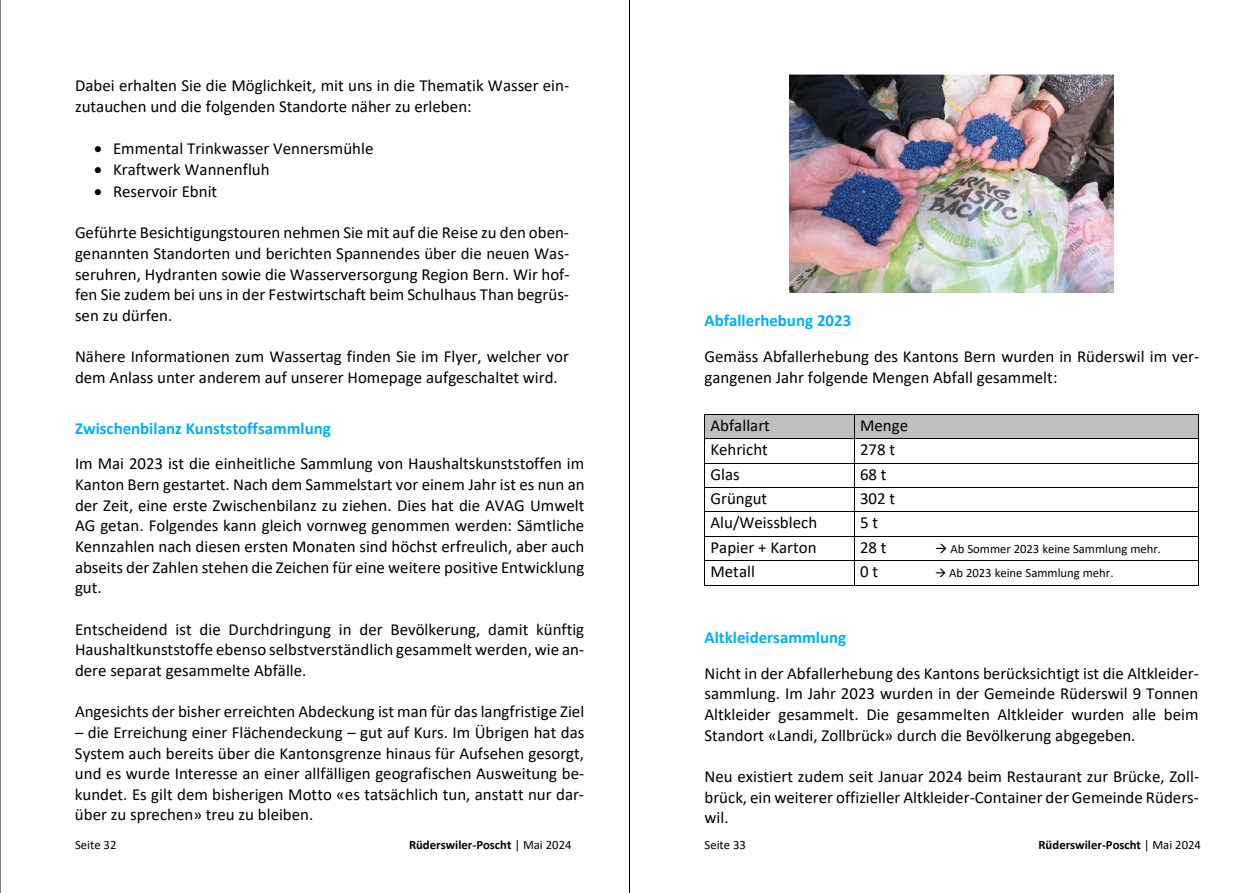
<style>
.page{position:relative;width:1259px;height:893px;background:#fff}
.page>*{position:absolute;margin:0;border:0;box-sizing:border-box;transform-origin:0 0}
.t1{font:16.8px/20.7px "Calibri";color:#000;text-align:justify}
.t2{font:700 16.8px "Calibri";color:#00b0f0}
.t3{font:12.75px "Calibri";color:#000}
.t4{font:700 12.75px "Calibri";color:#000}
.s1{font-weight:400}
</style>
<div class="page">
<div style="left:705px;top:415px;width:149px;height:24px;background:#bfbfbf"></div>
<div style="left:854px;top:415px;width:344px;height:24px;background:#bfbfbf"></div>
<hr style="left:705px;top:414px;width:149px;height:1px;background:#000">
<hr style="left:854px;top:414px;width:344px;height:1px;background:#000">
<hr style="left:705px;top:439px;width:149px;height:1px;background:#000">
<hr style="left:854px;top:439px;width:344px;height:1px;background:#000">
<hr style="left:705px;top:463px;width:149px;height:1px;background:#000">
<hr style="left:854px;top:463px;width:344px;height:1px;background:#000">
<hr style="left:705px;top:487px;width:149px;height:1px;background:#000">
<hr style="left:854px;top:487px;width:344px;height:1px;background:#000">
<hr style="left:705px;top:512px;width:149px;height:1px;background:#000">
<hr style="left:854px;top:512px;width:344px;height:1px;background:#000">
<hr style="left:705px;top:536px;width:149px;height:1px;background:#000">
<hr style="left:854px;top:536px;width:344px;height:1px;background:#000">
<hr style="left:705px;top:560px;width:149px;height:1px;background:#000">
<hr style="left:854px;top:560px;width:344px;height:1px;background:#000">
<svg style="left:704px;top:414px;width:1px;height:172px"></svg>
<hr style="left:705px;top:585px;width:149px;height:1px;background:#000">
<svg style="left:854px;top:415px;width:1px;height:170px"></svg>
<hr style="left:854px;top:585px;width:344px;height:1px;background:#000">
<svg style="left:1198px;top:414px;width:1px;height:172px"></svg>
<img style="left:789px;top:75px;width:324px;height:218px">
<hr style="left:0;top:0;width:1px;height:893px;background:#000">
<hr style="left:629px;top:0;width:1px;height:893px;background:#000">
<p class="t1" style="left:75px;top:75px;width:496px">Dabei erhalten Sie die Möglichkeit, mit uns in die Thematik Wasser ein&shy;zutauchen und die folgenden Standorte näher zu erleben:</p>
<p class="t1" style="left:94px;top:138px;width:281px">• Emmental Trinkwasser Vennersmühle</p>
<p class="t1" style="left:94px;top:159px;width:177px">• Kraftwerk Wannenfluh</p>
<p class="t1" style="left:94px;top:181px;width:125px">• Reservoir Ebnit</p>
<p class="t1" style="left:75px;top:222px;width:496px">Geführte Besichtigungstouren nehmen Sie mit auf die Reise zu den oben&shy;genannten Standorten und berichten Spannendes über die neuen Was&shy;seruhren, Hydranten sowie die Wasserversorgung Region Bern. Wir hof&shy;fen Sie zudem bei uns in der Festwirtschaft beim Schulhaus Than begrüs&shy;sen zu dürfen.</p>
<p class="t1" style="left:75px;top:346px;width:495px">Nähere Informationen zum Wassertag finden Sie im Flyer, welcher vor dem Anlass unter anderem auf unserer Homepage aufgeschaltet wird.</p>
<p class="t2" style="left:75px;top:417px;width:257px">Zwischenbilanz Kunststoffsammlung</p>
<p class="t1" style="left:75px;top:453px;width:511px">Im Mai 2023 ist die einheitliche Sammlung von Haushaltskunststoffen im Kanton Bern gestartet. Nach dem Sammelstart vor einem Jahr ist es nun an der Zeit, eine erste Zwischenbilanz zu ziehen. Dies hat die AVAG Umwelt AG getan. Folgendes kann gleich vornweg genommen werden: Sämtliche Kennzahlen nach diesen ersten Monaten sind höchst erfreulich, aber auch abseits der Zahlen stehen die Zeichen für eine weitere positive Entwicklung gut.</p>
<p class="t1" style="left:75px;top:618px;width:511px">Entscheidend ist die Durchdringung in der Bevölkerung, damit künftig Haushaltkunststoffe ebenso selbstverständlich gesammelt werden, wie an&shy;dere separat gesammelte Abfälle.</p>
<p class="t1" style="left:75px;top:701px;width:511px">Angesichts der bisher erreichten Abdeckung ist man für das langfristige Ziel</p>
<p class="t1" style="left:75px;top:721px;width:511px">– die Erreichung einer Flächendeckung – gut auf Kurs. Im Übrigen hat das System auch bereits über die Kantonsgrenze hinaus für Aufsehen gesorgt, und es wurde Interesse an einer allfälligen geografischen Ausweitung be&shy;kundet. Es gilt dem bisherigen Motto «es tatsächlich tun, anstatt nur dar&shy;über zu sprechen» treu zu bleiben.</p>
<p class="t3" style="left:75px;top:836px;width:43px">Seite 32</p>
<p class="t4" style="left:409px;top:836px;width:164px">Rüderswiler-Poscht <span class="s1">| Mai 2024</span></p>
<p class="t2" style="left:704px;top:308px;width:148px">Abfallerhebung 2023</p>
<p class="t1" style="left:704px;top:346px;width:496px">Gemäss Abfallerhebung des Kantons Bern wurden in Rüderswil im ver&shy;gangenen Jahr folgende Mengen Abfall gesammelt:</p>
<p class="t1" style="left:710px;top:415px;width:61px">Abfallart</p>
<p class="t1" style="left:860px;top:415px;width:50px">Menge</p>
<p class="t1" style="left:710px;top:439px;width:59px">Kehricht</p>
<p class="t1" style="left:860px;top:439px;width:37px">278 t</p>
<p class="t1" style="left:710px;top:463px;width:31px">Glas</p>
<p class="t1" style="left:860px;top:463px;width:28px">68 t</p>
<p class="t1" style="left:710px;top:488px;width:58px">Grüngut</p>
<p class="t1" style="left:860px;top:488px;width:37px">302 t</p>
<p class="t1" style="left:710px;top:512px;width:108px">Alu/Weissblech</p>
<p class="t1" style="left:860px;top:512px;width:19px">5 t</p>
<p class="t1" style="left:710px;top:536px;width:108px">Papier + Karton</p>
<p class="t1" style="left:860px;top:536px;width:28px">28 t</p>
<p class="t3" style="left:935px;top:540px;width:227px">→ Ab Sommer 2023 keine Sammlung mehr.</p>
<p class="t1" style="left:710px;top:561px;width:46px">Metall</p>
<p class="t1" style="left:860px;top:561px;width:19px">0 t</p>
<p class="t3" style="left:935px;top:564px;width:180px">→ Ab 2023 keine Sammlung mehr.</p>
<p class="t2" style="left:704px;top:625px;width:143px">Altkleidersammlung</p>
<p class="t1" style="left:704px;top:662px;width:496px">Nicht in der Abfallerhebung des Kantons berücksichtigt ist die Altkleider&shy;sammlung. Im Jahr 2023 wurden in der Gemeinde Rüderswil 9 Tonnen Altkleider gesammelt. Die gesammelten Altkleider wurden alle beim Standort «Landi, Zollbrück» durch die Bevölkerung abgegeben.</p>
<p class="t1" style="left:704px;top:766px;width:496px">Neu existiert zudem seit Januar 2024 beim Restaurant zur Brücke, Zoll&shy;brück, ein weiterer offizieller Altkleider-Container der Gemeinde Rüders&shy;wil.</p>
<p class="t3" style="left:704px;top:836px;width:43px">Seite 33</p>
<p class="t4" style="left:1038px;top:836px;width:164px">Rüderswiler-Poscht <span class="s1">| Mai 2024</span></p>
</div>
